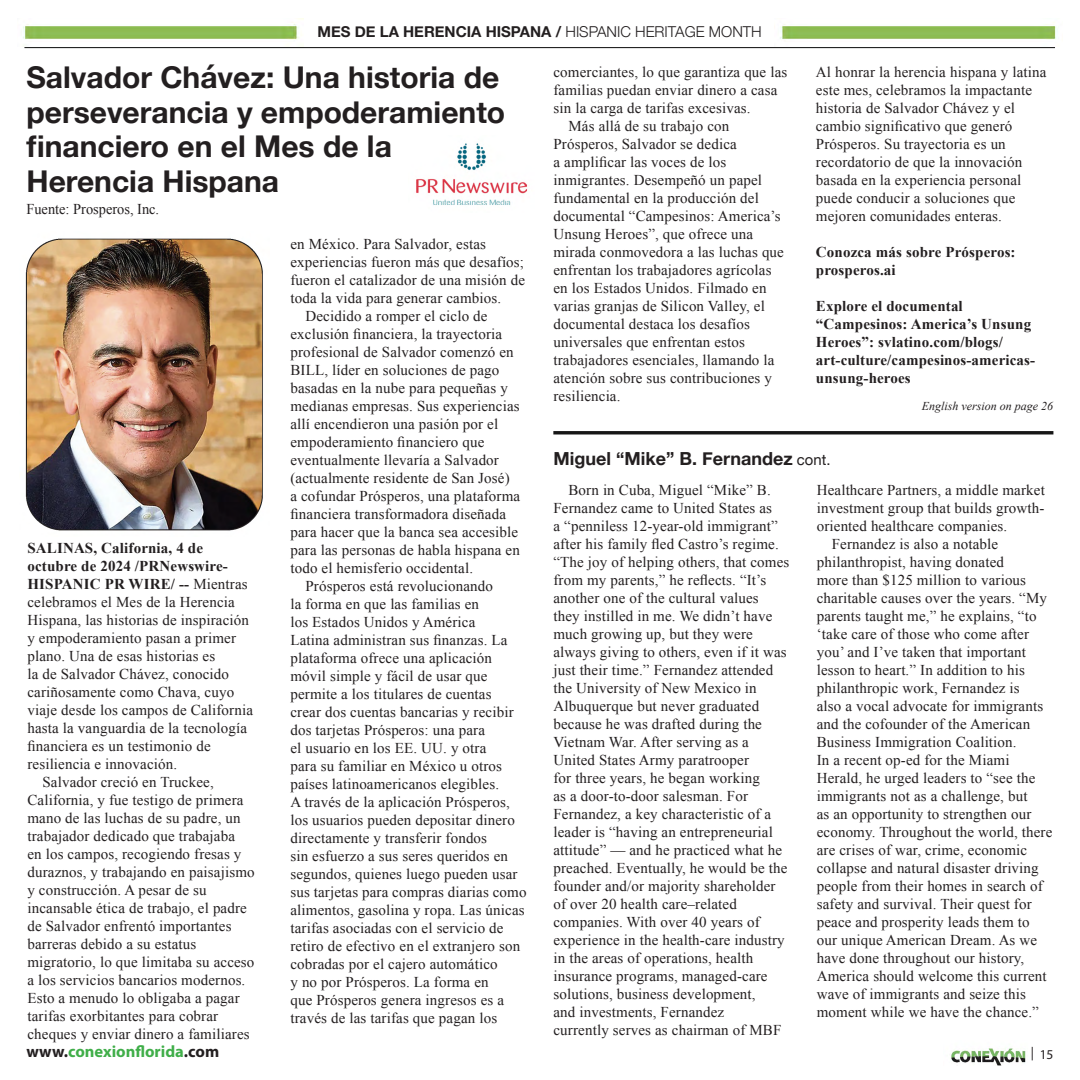
<style>
.page{position:relative;width:1080px;height:1080px;background:#fff}
.page>*{position:absolute;margin:0;border:0;box-sizing:border-box;transform-origin:0 0}
.t1{font:700 30px/34.5px "Helvetica Neue";color:#231f20}
.t2{font:700 18px "Helvetica Neue";color:#231f20}
.t3{font:700 16.5px "Myriad Pro";color:#40ae49}
.t4{font:15px/18px "Times New Roman";letter-spacing:.01em;color:#231f20}
.t5{font:700 15px/18px "Times New Roman";letter-spacing:.01em;color:#231f20}
.t6{font:700 15px "Helvetica Neue";color:#231f20}
.t7{font:15px "Times New Roman";letter-spacing:.01em;color:#231f20;scale:.96 1}
.t8{font:13.5px "Myriad Pro";color:#231f20}
.t9{font:italic 12px "Times New Roman";color:#231f20}
.s1{font-weight:300}
.s2{font-weight:700}
.s3{font-weight:400;font-size:15px}
.s4{color:#231f20}
</style>
<div class="page">
<img style="left:23px;top:18px;width:280px;height:22px">
<img style="left:780px;top:22px;width:278px;height:18px">
<img style="left:416px;top:143px;width:112px;height:62px">
<img style="left:25px;top:238px;width:238px;height:293px">
<img style="left:951px;top:1048px;width:75px;height:18px">
<p class="t6" style="left:318px;top:20px;width:446px">MES DE LA HERENCIA HISPANA / <span class="s1">HISPANIC HERITAGE MONTH</span></p>
<p class="t1" style="left:26px;top:61px;width:480px">Salvador Chávez: Una historia de perseverancia y empoderamiento financiero en el Mes de la<br>Herencia Hispana</p>
<p class="t7" style="left:26px;top:199px;width:140px">Fuente: Prosperos, Inc.</p>
<p class="t4" style="left:27px;top:539px;width:227px"><span class="s2">SALINAS, California, 4 de octubre de 2024 /PRNewswire-<br>HISPANIC PR WIRE/ --</span> Mientras celebramos el Mes de la Herencia<br>Hispana, las historias de inspiración y empoderamiento pasan a primer plano. Una de esas historias es<br>la de Salvador Chávez, conocido cariñosamente como Chava, cuyo viaje desde los campos de California hasta la vanguardia de la tecnología financiera es un testimonio de resiliencia e innovación.</p>
<p class="t4" style="left:27px;top:773px;width:229px;text-indent:15px">Salvador creció en Truckee, California, y fue testigo de primera mano de las luchas de su padre, un trabajador dedicado que trabajaba<br>en los campos, recogiendo fresas y duraznos, y trabajando en paisajismo y construcción. A pesar de su incansable ética de trabajo, el padre de Salvador enfrentó importantes barreras debido a su estatus migratorio, lo que limitaba su acceso a los servicios bancarios modernos.<br>Esto a menudo lo obligaba a pagar tarifas exorbitantes para cobrar cheques y enviar dinero a familiares</p>
<p class="t4" style="left:290px;top:234px;width:236px">en México. Para Salvador, estas experiencias fueron más que desafíos; fueron el catalizador de una misión de toda la vida para generar cambios.</p>
<p class="t4" style="left:290px;top:306px;width:231px;text-indent:15px">Decidido a romper el ciclo de exclusión financiera, la trayectoria profesional de Salvador comenzó en BILL, líder en soluciones de pago basadas en la nube para pequeñas y medianas empresas. Sus experiencias allí encendieron una pasión por el empoderamiento financiero que eventualmente llevaría a Salvador (actualmente residente de San José)<br>a cofundar Prósperos, una plataforma financiera transformadora diseñada para hacer que la banca sea accesible para las personas de habla hispana en todo el hemisferio occidental.</p>
<p class="t4" style="left:290px;top:576px;width:238px;text-indent:15px">Prósperos está revolucionando<br>la forma en que las familias en<br>los Estados Unidos y América<br>Latina administran sus finanzas. La plataforma ofrece una aplicación móvil simple y fácil de usar que permite a los titulares de cuentas<br>crear dos cuentas bancarias y recibir dos tarjetas Prósperos: una para<br>el usuario en los EE. UU. y otra<br>para su familiar en México u otros países latinoamericanos elegibles.<br>A través de la aplicación Prósperos, los usuarios pueden depositar dinero directamente y transferir fondos<br>sin esfuerzo a sus seres queridos en segundos, quienes luego pueden usar sus tarjetas para compras diarias como alimentos, gasolina y ropa. Las únicas tarifas asociadas con el servicio de retiro de efectivo en el extranjero son cobradas por el cajero automático<br>y no por Prósperos. La forma en<br>que Prósperos genera ingresos es a través de las tarifas que pagan los</p>
<p class="t4" style="left:554px;top:63px;width:235px">comerciantes, lo que garantiza que las familias puedan enviar dinero a casa sin la carga de tarifas excesivas.</p>
<p class="t4" style="left:554px;top:117px;width:232px;text-indent:15px">Más allá de su trabajo con<br>Prósperos, Salvador se dedica<br>a amplificar las voces de los inmigrantes. Desempeñó un papel fundamental en la producción del documental “Campesinos: America’s<br>Unsung Heroes”, que ofrece una mirada conmovedora a las luchas que enfrentan los trabajadores agrícolas en los Estados Unidos. Filmado en varias granjas de Silicon Valley, el documental destaca los desafíos universales que enfrentan estos trabajadores esenciales, llamando la atención sobre sus contribuciones y resiliencia.</p>
<p class="t4" style="left:816px;top:63px;width:232px">Al honrar la herencia hispana y latina este mes, celebramos la impactante historia de Salvador Chávez y el cambio significativo que generó Prósperos. Su trayectoria es un recordatorio de que la innovación basada en la experiencia personal puede conducir a soluciones que mejoren comunidades enteras.</p>
<p class="t5" style="left:816px;top:243px;width:201px">Conozca más sobre Prósperos: prosperos.ai</p>
<p class="t5" style="left:816px;top:297px;width:221px">Explore el documental “Campesinos: America’s Unsung<br>Heroes”: svlatino.com/blogs/ art-culture/campesinos-americas&shy;unsung-heroes</p>
<p class="t9" style="left:922px;top:397px;width:133px">English version on page 26</p>
<p class="t2" style="left:554px;top:444px;width:279px">Miguel “Mike” B. Fernandez <span class="s3">cont.</span></p>
<p class="t4" style="left:554px;top:481px;width:237px;text-indent:15px">Born in Cuba, Miguel “Mike” B.<br>Fernandez came to United States as<br>a “penniless 12-year-old immigrant” after his family fled Castro’s regime. “The joy of helping others, that comes from my parents,” he reflects. “It’s another one of the cultural values<br>they instilled in me. We didn’t have much growing up, but they were always giving to others, even if it was just their time.” Fernandez attended the University of New Mexico in Albuquerque but never graduated because he was drafted during the Vietnam War. After serving as a United States Army paratrooper<br>for three years, he began working<br>as a door-to-door salesman. For Fernandez, a key characteristic of a leader is “having an entrepreneurial attitude” — and he practiced what he preached. Eventually, he would be the founder and/or majority shareholder of over 20 health care–related companies. With over 40 years of experience in the health-care industry in the areas of operations, health insurance programs, managed-care solutions, business development,<br>and investments, Fernandez<br>currently serves as chairman of MBF</p>
<p class="t4" style="left:817px;top:481px;width:230px;text-align:justify">Healthcare Partners, a middle market investment group that builds growth&shy;oriented healthcare companies.</p>
<p class="t4" style="left:817px;top:535px;width:237px;text-indent:15px">Fernandez is also a notable philanthropist, having donated<br>more than $125 million to various charitable causes over the years. “My parents taught me,” he explains, “to ‘take care of those who come after you’ and I’ve taken that important lesson to heart.” In addition to his philanthropic work, Fernandez is<br>also a vocal advocate for immigrants and the cofounder of the American Business Immigration Coalition.<br>In a recent op-ed for the Miami Herald, he urged leaders to “see the immigrants not as a challenge, but<br>as an opportunity to strengthen our economy. Throughout the world, there are crises of war, crime, economic collapse and natural disaster driving people from their homes in search of safety and survival. Their quest for peace and prosperity leads them to our unique American Dream. As we have done throughout our history, America should welcome this current wave of immigrants and seize this moment while we have the chance.”</p>
<p class="t3" style="left:26px;top:1041px;width:194px"><span class="s4">www.</span>conexionflorida<span class="s4">.com</span></p>
<p class="t8" style="left:1031px;top:1046px;width:24px">| 15</p>
</div>
